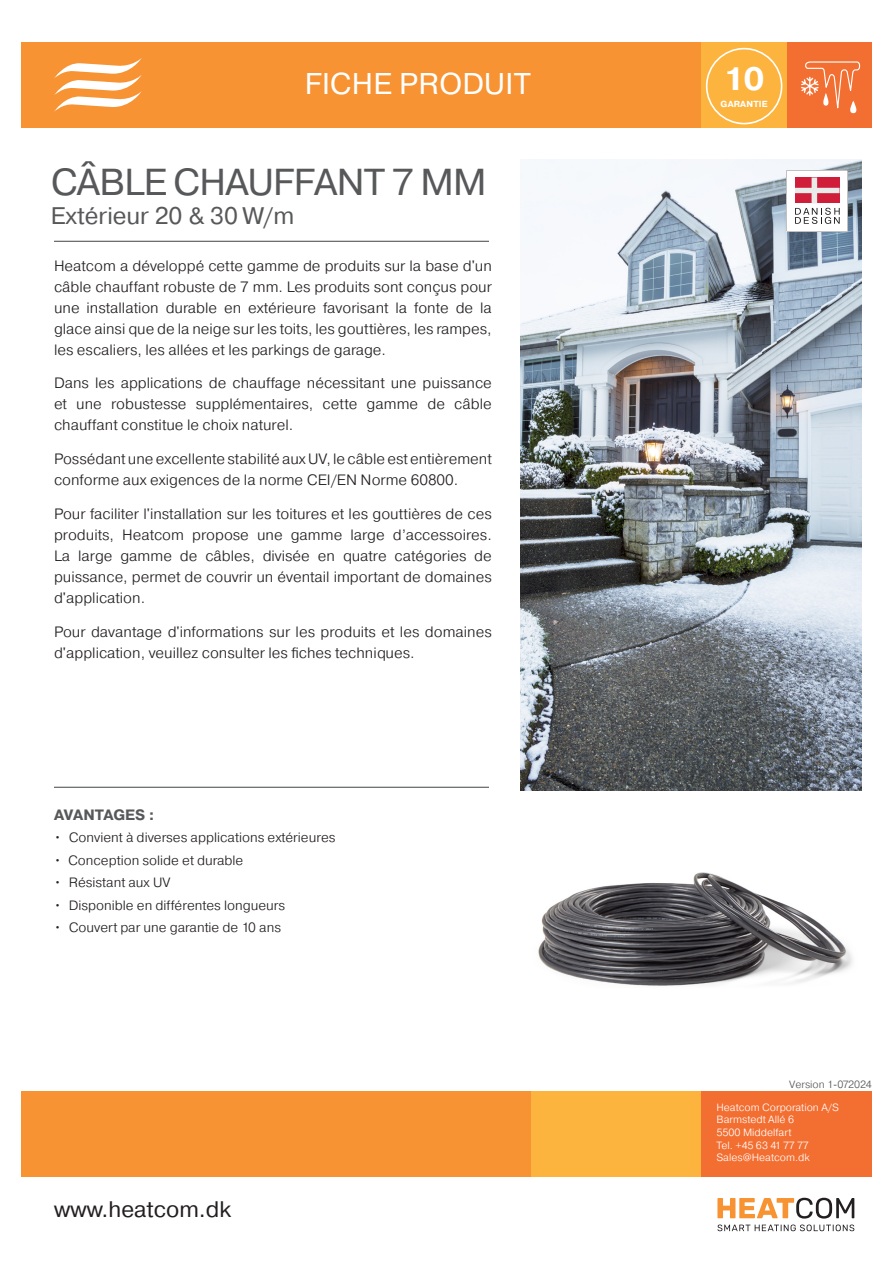
<style>
.page{position:relative;width:893px;height:1263px;background:#fff}
.page>*{position:absolute;margin:0;border:0;box-sizing:border-box;transform-origin:0 0}
.t1{font:37.5px "Pragmatica";letter-spacing:-.02em;color:#57585a}
.t2{font:700 32.4px "Pragmatica";color:#fff}
.t3{font:30px "Pragmatica";letter-spacing:.01em;color:#fff}
.t4{font:24px "Pragmatica";color:#57585a}
.t5{font:22.5px "Pragmatica";color:#231f20}
.t6{font:300 15px/21px "Pragmatica";color:#231f20;text-align:justify}
.t7{font:700 15px "Pragmatica";color:#57585a}
.t8{font:300 13.5px "Pragmatica";color:#231f20}
.t9{font:300 10.5px/12.6px "Pragmatica";color:#fff}
.t10{font:300 10.5px "Pragmatica";color:#57585a}
.t11{font:700 8.85px "Pragmatica";letter-spacing:.02em;color:#fff}
</style>
<div class="page">
<div style="left:21px;top:43px;width:851px;height:85px;background:#f79332"></div>
<div style="left:787px;top:43px;width:85px;height:85px;background:#f36e31"></div>
<div style="left:702px;top:43px;width:85px;height:85px;background:#fcb43f"></div>
<svg style="left:706px;top:48px;width:76px;height:76px"></svg>
<svg style="left:801px;top:61px;width:60px;height:53px"></svg>
<svg style="left:54px;top:58px;width:88px;height:54px"></svg>
<div style="left:21px;top:1091px;width:851px;height:85px;background:#f79332"></div>
<div style="left:531px;top:1091px;width:171px;height:85px;background:#fcb43f"></div>
<div style="left:702px;top:1091px;width:170px;height:85px;background:#f36e31"></div>
<svg style="left:717px;top:1198px;width:137px;height:20px"></svg>
<svg style="left:717px;top:1224px;width:137px;height:7px"></svg>
<hr style="left:54px;top:241px;width:435px;height:1px;background:#57585a">
<hr style="left:54px;top:787px;width:435px;height:1px;background:#57585a">
<img style="left:538px;top:872px;width:315px;height:114px">
<img style="left:521px;top:160px;width:340px;height:631px">
<svg style="left:787px;top:170px;width:61px;height:61px"></svg>
<h3 class="t3" style="left:305px;top:65px;width:228px">FICHE PRODUIT</h3>
<h2 class="t2" style="left:724px;top:58px;width:42px">10</h2>
<p class="t11" style="left:720px;top:98px;width:49px">GARANTIE</p>
<p class="t1" style="left:51px;top:159px;width:437px">CÂBLE CHAUFFANT 7 MM</p>
<p class="t4" style="left:51px;top:201px;width:245px">Extérieur 20 &amp; 30 W/m</p>
<p class="t6" style="left:54px;top:255px;width:439px">Heatcom a développé cette gamme de produits sur la base d'un câble chauffant robuste de 7 mm. Les produits sont conçus pour une installation durable en extérieure favorisant la fonte de la glace ainsi que de la neige sur les toits, les gouttières, les rampes, les escaliers, les allées et les parkings de garage.</p>
<p class="t6" style="left:54px;top:372px;width:439px">Dans les applications de chauffage nécessitant une puissance et une robustesse supplémentaires, cette gamme de câble chauffant constitue le choix naturel.</p>
<p class="t6" style="left:54px;top:448px;width:439px">Possédant une excellente stabilité aux UV, le câble est entièrement conforme aux exigences de la norme CEI/EN Norme 60800.</p>
<p class="t6" style="left:54px;top:503px;width:439px">Pour faciliter l'installation sur les toitures et les gouttières de ces produits, Heatcom propose une gamme large d’accessoires.<br>La large gamme de câbles, divisée en quatre catégories de puissance, permet de couvrir un éventail important de domaines d'application.</p>
<p class="t6" style="left:54px;top:621px;width:439px">Pour davantage d'informations sur les produits et les domaines d'application, veuillez consulter les fiches techniques.</p>
<p class="t7" style="left:54px;top:805px;width:102px">AVANTAGES :</p>
<p class="t8" style="left:54px;top:829px;width:283px">• Convient à diverses applications extérieures</p>
<p class="t8" style="left:54px;top:851px;width:191px">• Conception solide et durable</p>
<p class="t8" style="left:54px;top:874px;width:118px">• Résistant aux UV</p>
<p class="t8" style="left:54px;top:896px;width:233px">• Disponible en différentes longueurs</p>
<p class="t8" style="left:54px;top:919px;width:229px">• Couvert par une garantie de 10 ans</p>
<h3 class="t5" style="left:54px;top:1195px;width:178px">www.heatcom.dk</h3>
<p class="t10" style="left:789px;top:1078px;width:84px">Version 1-072024</p>
<p class="t9" style="left:716px;top:1101px;width:124px">Heatcom Corporation A/S<br>Barmstedt Allé 6<br>5500 Middelfart<br>Tel. +45 63 41 77 77<br>Sales@Heatcom.dk</p>
</div>
